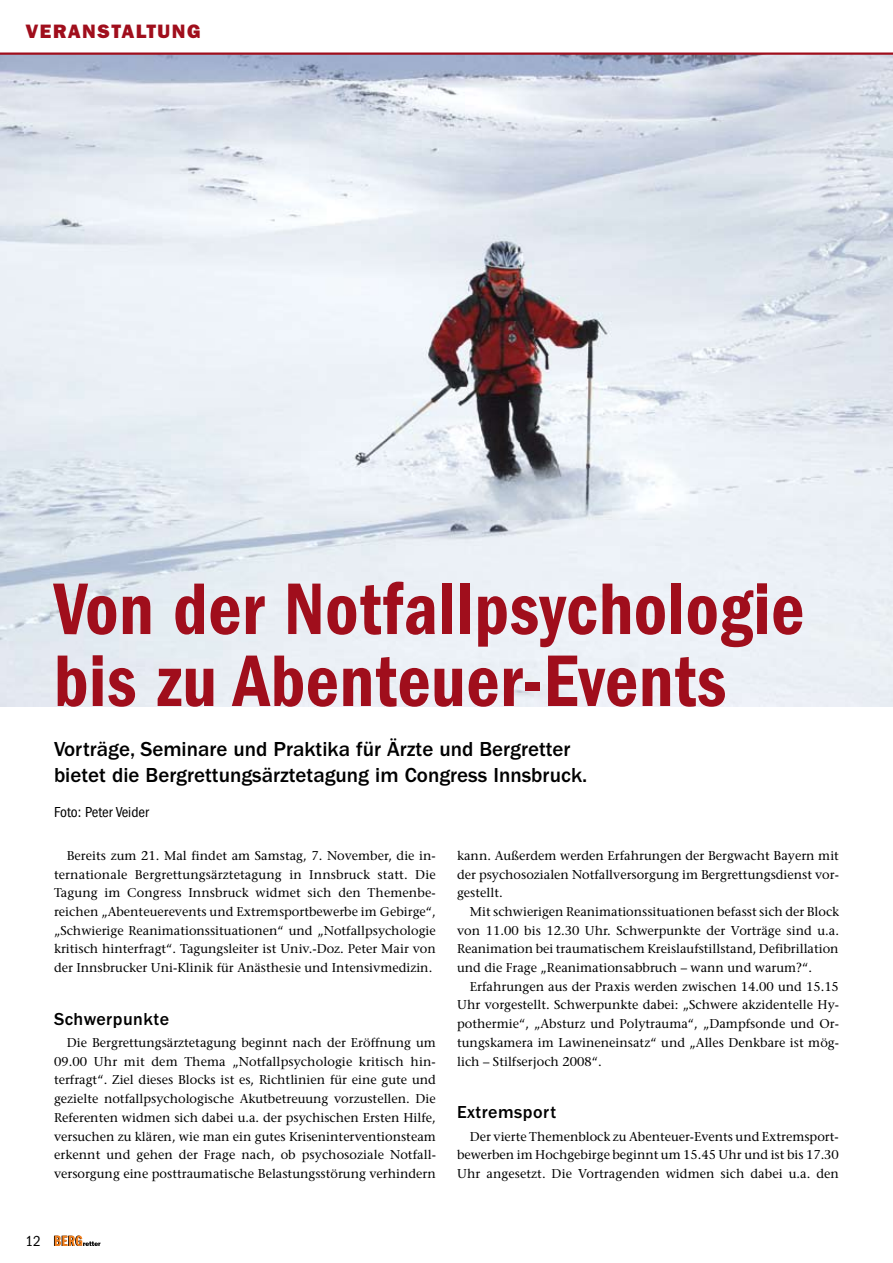
<style>
.page{position:relative;width:893px;height:1263px;background:#fff}
.page>*{position:absolute;margin:0;border:0;box-sizing:border-box;transform-origin:0 0}
.t1{font:75.6px/72px "ITC Franklin Gothic Std Dm Cd";letter-spacing:.01em;color:#a00e1c;scale:.95 1}
.t2{font:500 21px/25.2px "ITC Franklin Gothic Std";color:#000}
.t3{font:19.5px "ITC Franklin Gothic Std Hvy";letter-spacing:.075em;color:#a00e1c}
.t4{font:500 18px "ITC Franklin Gothic Std";letter-spacing:.025em;color:#000}
.t5{font:condensed 15px "ITC Franklin Gothic Std";color:#000}
.t6{font:500 12.75px/18.8px "Stone Serif Std";color:#000;text-align:justify}
</style>
<div class="page">
<svg style="left:54px;top:1235px;width:46px;height:11px"></svg>
<img style="left:0;top:55px;width:893px;height:651px">
<hr style="left:0;top:52px;width:893px;height:3px;background:#a00e1c">
<h3 class="t3" style="left:26px;top:20px;width:176px">VERANSTALTUNG</h3>
<h1 class="t1" style="left:54px;top:573px;width:791px">Von der Notfallpsychologie bis zu Abenteuer-Events</h1>
<h2 class="t2" style="left:54px;top:737px;width:535px">Vorträge, Seminare und Praktika für Ärzte und Bergretter bietet die Bergrettungsärztetagung im Congress Innsbruck.</h2>
<p class="t5" style="left:54px;top:803px;width:96px">Foto: Peter Veider</p>
<p class="t6" style="left:54px;top:846px;width:383px;text-indent:13px">Bereits zum 21. Mal findet am Samstag, 7. November, die in&shy;ternationale Bergrettungsärztetagung in Innsbruck statt. Die Tagung im Congress Innsbruck widmet sich den Themenbe&shy;reichen „Abenteuerevents und Extremsportbewerbe im Gebirge“, „Schwierige Reanimationssituationen“ und „Notfallpsychologie kritisch hinterfragt“. Tagungsleiter ist Univ.-Doz. Peter Mair von der Innsbrucker Uni-Klinik für Anästhesie und Intensivmedizin.</p>
<h3 class="t4" style="left:54px;top:1008px;width:117px">Schwerpunkte</h3>
<p class="t6" style="left:54px;top:1033px;width:384px;text-indent:13px">Die Bergrettungsärztetagung beginnt nach der Eröffnung um 09.00 Uhr mit dem Thema „Notfallpsychologie kritisch hin&shy;terfragt“. Ziel dieses Blocks ist es, Richtlinien für eine gute und gezielte notfallpsychologische Akutbetreuung vorzustellen. Die Referenten widmen sich dabei u.a. der psychischen Ersten Hilfe, versuchen zu klären, wie man ein gutes Kriseninterventionsteam erkennt und gehen der Frage nach, ob psychosoziale Notfall&shy;versorgung eine posttraumatische Belastungsstörung verhindern</p>
<p class="t6" style="left:457px;top:846px;width:383px">kann. Außerdem werden Erfahrungen der Bergwacht Bayern mit der psychosozialen Notfallversorgung im Bergrettungsdienst vor&shy;gestellt.</p>
<p class="t6" style="left:457px;top:902px;width:384px;text-indent:13px">Mit schwierigen Reanimationssituationen befasst sich der Block von 11.00 bis 12.30 Uhr. Schwerpunkte der Vorträge sind u.a.<br>Reanimation bei traumatischem Kreislaufstillstand, Defibrillation und die Frage „Reanimationsabbruch – wann und warum?“.</p>
<p class="t6" style="left:457px;top:977px;width:383px;text-indent:13px">Erfahrungen aus der Praxis werden zwischen 14.00 und 15.15<br>Uhr vorgestellt. Schwerpunkte dabei: „Schwere akzidentelle Hy&shy;pothermie“, „Absturz und Polytrauma“, „Dampfsonde und Or&shy;tungskamera im Lawineneinsatz“ und „Alles Denkbare ist mög&shy;lich – Stilfserjoch 2008“.</p>
<h3 class="t4" style="left:457px;top:1102px;width:100px">Extremsport</h3>
<p class="t6" style="left:457px;top:1127px;width:383px;text-indent:13px">Der vierte Themenblock zu Abenteuer-Events und Extremsport&shy;bewerben im Hochgebirge beginnt um 15.45 Uhr und ist bis 17.30<br>Uhr angesetzt. Die Vortragenden widmen sich dabei u.a. den</p>
<p class="t5" style="left:26px;top:1232px;width:17px">12</p>
</div>
